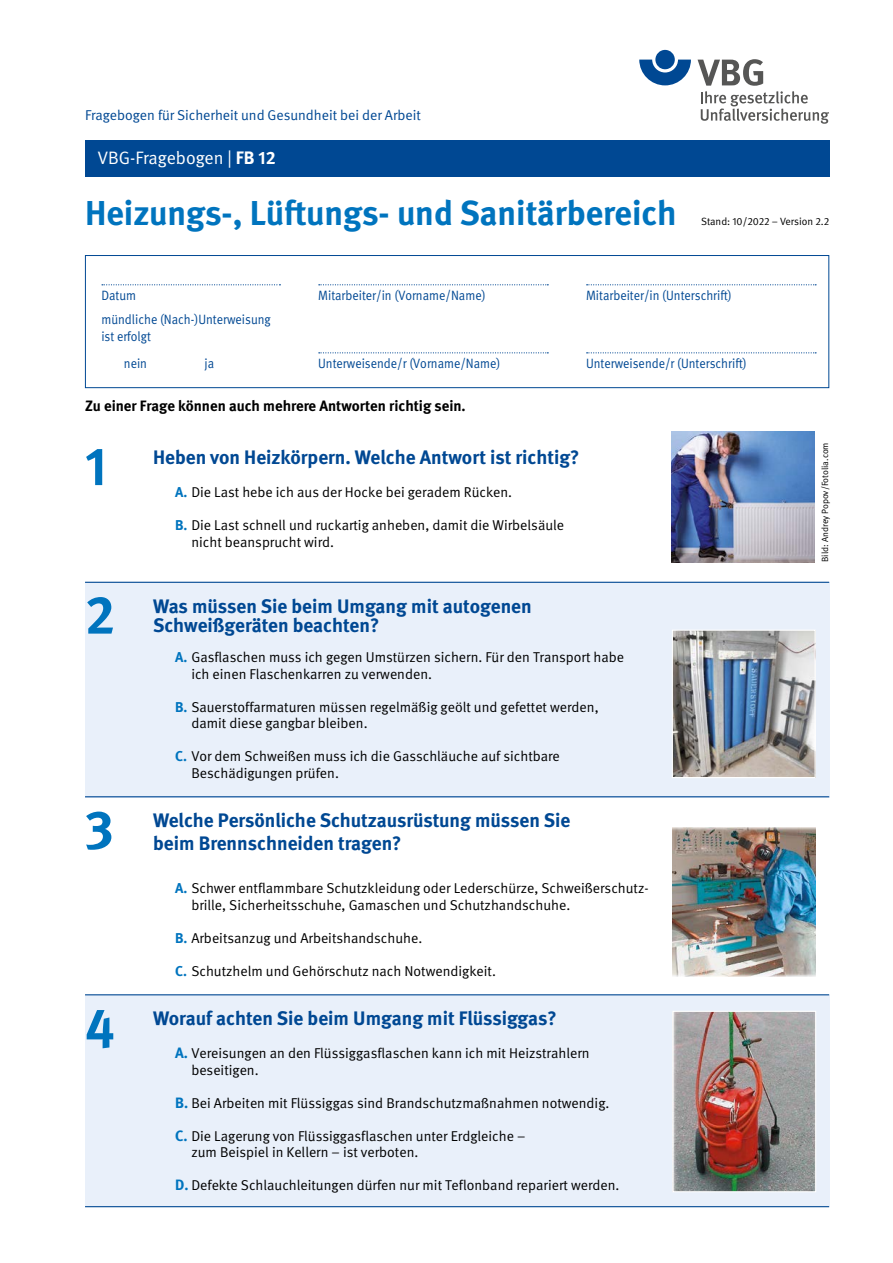
<style>
.page{position:relative;width:893px;height:1263px;background:#fff}
.page>*{position:absolute;margin:0;border:0;box-sizing:border-box;transform-origin:0 0}
.t1{font:700 54px "DGUV Meta";color:#0074be}
.Allgemeine_Themen{font:700 34.5px "DGUV Meta";color:#0074be}
.t2{font:700 19.5px/19.5px "DGUV Meta";color:#004893}
.VBG-Fragebogen{font:18px "DGUV Meta";color:#fff}
.t3{font:700 15px "DGUV Meta";color:#000}
.Antwort{font:14.25px/16.5px "DGUV Meta";color:#000}
.t4{font:14.25px "DGUV Meta";color:#004893}
.Fensterkopf{font:13.5px/17px "DGUV Meta";color:#004893;scale:.92 1}
.t5{font:10.5px "DGUV Meta";color:#000}
.t6{font:9px "DGUV Meta";color:#000}
.s1{font-weight:700}
.s2{font-weight:700;color:#0074be}
.s3{font-weight:700;font-size:15px;color:#0074be}
</style>
<div class="page">
<hr style="left:85px;top:1206px;width:744px;height:1px;background:#004893">
<div style="left:85px;top:995px;width:744px;height:211px;background:#e9f0fa"></div>
<div style="left:85px;top:582px;width:744px;height:215px;background:#e9f0fa"></div>
<div style="left:85px;top:140px;width:744px;height:36px;background:#004893"></div>
<svg style="left:639px;top:60px;width:52px;height:25px"></svg>
<div style="left:655px;top:50px;width:20px;height:19px;background:#004893;border-radius:50%"></div>
<svg style="left:698px;top:59px;width:131px;height:65px"></svg>
<hr style="left:85px;top:582px;width:744px;height:1px;background:#004893">
<hr style="left:85px;top:796px;width:744px;height:1px;background:#004893">
<hr style="left:85px;top:994px;width:744px;height:1px;background:#004893">
<img style="left:674px;top:632px;width:140px;height:144px">
<div style="left:672px;top:630px;width:144px;height:148px;border:1px solid #fff"></div>
<img style="left:674px;top:1013px;width:140px;height:177px">
<div style="left:672px;top:1011px;width:144px;height:181px;border:1px solid #fff"></div>
<img style="left:672px;top:828px;width:143px;height:148px">
<img style="left:672px;top:431px;width:142px;height:131px">
<div style="left:85px;top:255px;width:744px;height:133px;border:1px solid #004893"></div>
<svg style="left:319px;top:284px;width:229px;height:1px"></svg>
<svg style="left:587px;top:284px;width:229px;height:1px"></svg>
<svg style="left:102px;top:284px;width:178px;height:1px"></svg>
<svg style="left:319px;top:352px;width:229px;height:1px"></svg>
<svg style="left:587px;top:352px;width:229px;height:1px"></svg>
<p class="t4" style="left:85px;top:107px;width:337px">Fragebogen für Sicherheit und Gesundheit bei der Arbeit</p>
<h1 class="VBG-Fragebogen" style="left:98px;top:147px;width:179px">VBG-Fragebogen | <span class="s1">FB 12</span></h1>
<h2 class="Allgemeine_Themen" style="left:85px;top:192px;width:593px">Heizungs-, Lüftungs- und Sanitärbereich</h2>
<p class="t5" style="left:701px;top:215px;width:130px">Stand: 10/2022 – Version 2.2</p>
<p class="Fensterkopf" style="left:101px;top:287px;width:39px">Datum</p>
<p class="Fensterkopf" style="left:318px;top:287px;width:183px">Mitarbeiter/in (Vorname/Name)</p>
<p class="Fensterkopf" style="left:586px;top:287px;width:160px">Mitarbeiter/in (Unterschrift)</p>
<p class="Fensterkopf" style="left:101px;top:311px;width:186px">mündliche (Nach-)Unterweisung ist erfolgt</p>
<p class="Fensterkopf" style="left:124px;top:355px;width:27px">nein</p>
<p class="Fensterkopf" style="left:205px;top:355px;width:12px">ja</p>
<p class="Fensterkopf" style="left:318px;top:355px;width:200px">Unterweisende/r (Vorname/Name)</p>
<p class="Fensterkopf" style="left:586px;top:355px;width:176px">Unterweisende/r (Unterschrift)</p>
<p class="t3" style="left:85px;top:397px;width:382px">Zu einer Frage können auch mehrere Antworten richtig sein.</p>
<p class="t1" style="left:85px;top:434px;width:24px">1</p>
<p class="t2" style="left:153px;top:448px;width:428px">Heben von Heizkörpern. Welche Antwort ist richtig?</p>
<p class="Antwort" style="left:175px;top:484px;width:339px"><span class="s2">A.</span> Die Last hebe ich aus der Hocke bei geradem Rücken.</p>
<p class="Antwort" style="left:191px;top:517px;width:374px;text-indent:-16px"><span class="s2">B.</span> Die Last schnell und ruckartig anheben, damit die Wirbelsäule nicht beansprucht wird.</p>
<p class="t1" style="left:85px;top:583px;width:32px">2</p>
<p class="t2" style="left:153px;top:597px;width:380px">Was müssen Sie beim Umgang mit autogenen<br>Schweißgeräten beachten?</p>
<p class="Antwort" style="left:191px;top:649px;width:434px;text-indent:-16px"><span class="s2">A.</span> Gasflaschen muss ich gegen Umstürzen sichern. Für den Transport habe ich einen Flaschenkarren zu verwenden.</p>
<p class="Antwort" style="left:191px;top:699px;width:409px;text-indent:-16px"><span class="s2">B.</span> Sauerstoffarmaturen müssen regelmäßig geölt und gefettet werden, damit diese gangbar bleiben.</p>
<p class="Antwort" style="left:191px;top:748px;width:370px;text-indent:-16px"><span class="s2">C.</span> Vor dem Schweißen muss ich die Gasschläuche auf sichtbare<br>Beschädigungen prüfen.</p>
<p class="t1" style="left:85px;top:797px;width:30px">3</p>
<p class="t2" style="left:153px;top:810px;width:419px;line-height:22.5px">Welche Persönliche Schutzausrüstung müssen Sie beim Brennschneiden tragen?</p>
<p class="Antwort" style="left:191px;top:880px;width:457px;text-indent:-16px"><span class="s2">A.</span> Schwer entflammbare Schutzkleidung oder Lederschürze, Schweißerschutz&shy;brille, Sicherheitsschuhe, Gamaschen und Schutzhandschuhe.</p>
<p class="Antwort" style="left:175px;top:930px;width:249px"><span class="s2">B.</span> Arbeitsanzug und Arbeitshandschuhe.</p>
<p class="Antwort" style="left:175px;top:963px;width:322px"><span class="s2">C.</span> Schutzhelm und Gehörschutz nach Notwendigkeit.</p>
<p class="t1" style="left:85px;top:995px;width:31px">4</p>
<p class="t2" style="left:153px;top:1009px;width:405px">Worauf achten Sie beim Umgang mit Flüssiggas?</p>
<p class="Antwort" style="left:191px;top:1045px;width:400px;text-indent:-16px"><span class="s3">A.</span> Vereisungen an den Flüssiggasflaschen kann ich mit Heizstrahlern beseitigen.</p>
<p class="Antwort" style="left:175px;top:1095px;width:436px"><span class="s3">B.</span> Bei Arbeiten mit Flüssiggas sind Brandschutzmaßnahmen notwendig.</p>
<p class="Antwort" style="left:191px;top:1128px;width:336px;text-indent:-16px"><span class="s3">C.</span> Die Lagerung von Flüssiggasflaschen unter Erdgleiche – zum Beispiel in Kellern – ist verboten.</p>
<p class="Antwort" style="left:175px;top:1177px;width:446px"><span class="s3">D.</span> Defekte Schlauchleitungen dürfen nur mit Teflonband repariert werden.</p>
<p class="t6" style="left:820px;top:562px;width:121px;rotate:-90deg">Bild: Andrey Popov/Fotolia.com</p>
</div>
